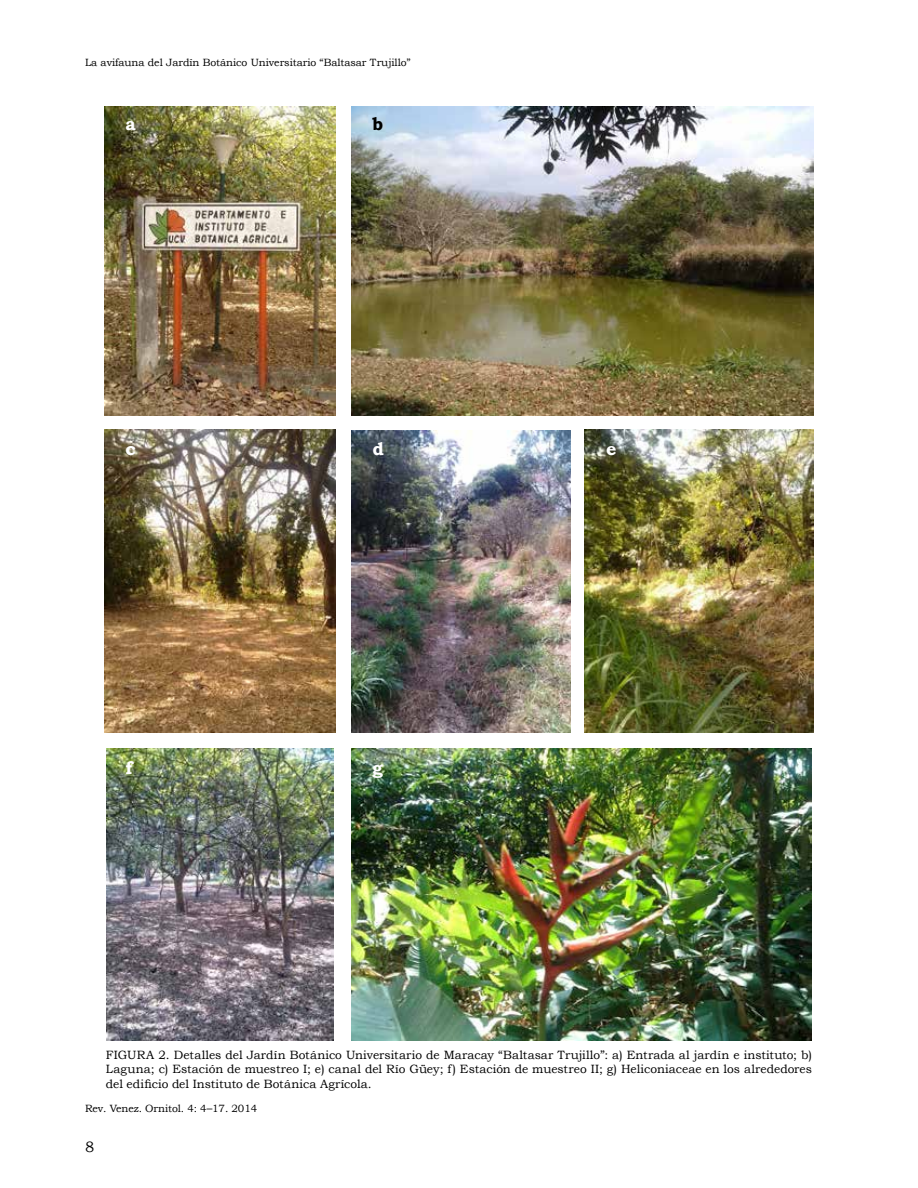
<style>
.page{position:relative;width:918px;height:1188px;background:#fff}
.page>*{position:absolute;margin:0;border:0;box-sizing:border-box;transform-origin:0 0}
.t1{font:700 18px "Bookman Old Style";color:#fff}
.t2{font:700 18px "Bookman Old Style";color:#000}
.t3{font:15px "Bookman Old Style";color:#000}
.t4{font:12px/14.2px "Bookman Old Style";letter-spacing:.005em;color:#000;text-align:justify}
.t5{font:10.5px "Bookman Old Style";letter-spacing:-.005em;color:#000}
.s1{font-size:11.25px}
</style>
<div class="page">
<img style="left:104px;top:106px;width:232px;height:309px">
<img style="left:352px;top:106px;width:462px;height:310px">
<img style="left:104px;top:430px;width:232px;height:302px">
<img style="left:352px;top:431px;width:218px;height:301px">
<img style="left:107px;top:748px;width:227px;height:292px">
<img style="left:352px;top:748px;width:460px;height:292px">
<img style="left:585px;top:430px;width:229px;height:302px">
<p class="t5" style="left:85px;top:57px;width:327px">La avifauna del Jardín Botánico Universitario “Baltasar Trujillo”</p>
<h1 class="t1" style="left:125px;top:113px;width:12px">a</h1>
<h1 class="t2" style="left:372px;top:113px;width:12px">b</h1>
<h1 class="t1" style="left:125px;top:438px;width:12px">c</h1>
<h1 class="t1" style="left:372px;top:438px;width:13px">d</h1>
<h1 class="t1" style="left:606px;top:438px;width:12px">e</h1>
<h1 class="t1" style="left:125px;top:758px;width:8px">f</h1>
<h1 class="t1" style="left:372px;top:758px;width:12px">g</h1>
<p class="t4" style="left:106px;top:1048px;width:708px">FIGURA 2. Detalles del Jardín Botánico Universitario de Maracay “Baltasar Trujillo”: a) Entrada al jardín e instituto; b)<br>Laguna; c) Estación de muestreo I; e) canal del Río Güey; f) Estación de muestreo II; g) Heliconiaceae en los alrededores del edificio del Instituto de Botánica Agrícola.</p>
<p class="t5" style="left:85px;top:1102px;width:174px">Rev. Venez. Ornitol. 4: 4<span class="s1">–</span>17. 2014</p>
<p class="t3" style="left:85px;top:1138px;width:11px">8</p>
</div>
